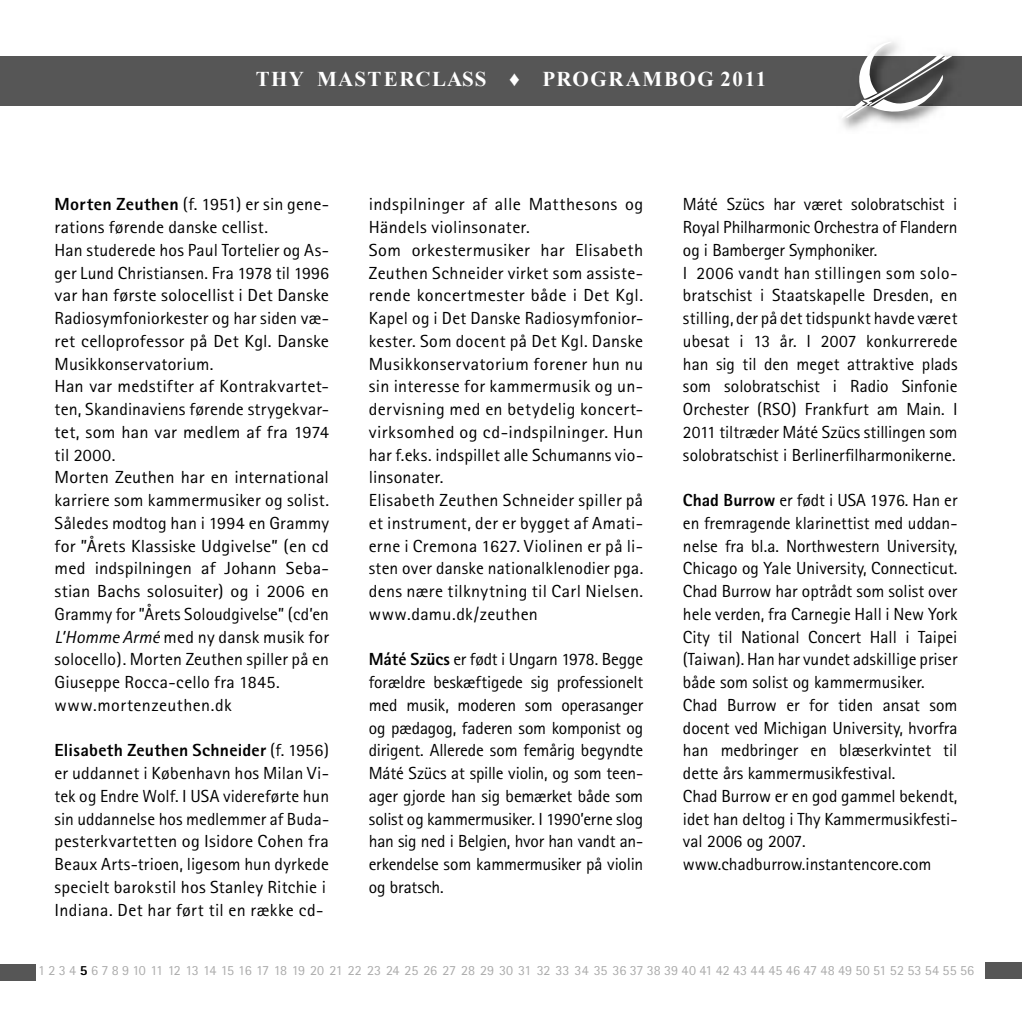
<style>
.page{position:relative;width:1022px;height:1022px;background:#fff}
.page>*{position:absolute;margin:0;border:0;box-sizing:border-box;transform-origin:0 0}
.t1{font:700 21px "Times New Roman";letter-spacing:.07em;color:#fff}
.t2{font:17.5px/22.8px "Rotis Sans Serif";letter-spacing:.005em;color:#000}
.t3{font:17.5px/22.8px "Rotis Sans Serif";letter-spacing:.005em;color:#000;scale:1.05 1}
.t4{font:14px "Rotis Sans Serif";letter-spacing:-.005em;color:#ababab}
.s1{font-weight:800}
.s2{font-style:italic}
.s3{font-weight:800;color:#000}
</style>
<div class="page">
<div style="left:0;top:56px;width:1022px;height:50px;background:#565656"></div>
<img style="left:842px;top:53px;width:115px;height:76px">
<img style="left:952px;top:56px;width:5px;height:50px">
<svg style="left:842px;top:42px;width:110px;height:77px"></svg>
<div style="left:0;top:964px;width:36px;height:17px;background:#565656"></div>
<div style="left:986px;top:962px;width:36px;height:17px;background:#565656"></div>
<p class="t1" style="left:256px;top:65px;width:512px">THY MASTERCLASS ♦ PROGRAMBOG 2011</p>
<p class="t2" style="left:55px;top:193px;width:276px"><span class="s1">Morten Zeuthen</span> (f. 1951) er sin gene&shy;rations førende danske cellist.<br>Han studerede hos Paul Tortelier og As&shy;ger Lund Christiansen. Fra 1978 til 1996 var han første solocellist i Det Danske Radiosymfoniorkester og har siden væ&shy;ret celloprofessor på Det Kgl. Danske Musikkonservatorium.<br>Han var medstifter af Kontrakvartet&shy;ten, Skandinaviens førende strygekvar&shy;tet, som han var medlem af fra 1974 til 2000.<br>Morten Zeuthen har en international karriere som kammermusiker og solist.<br>Således modtog han i 1994 en Grammy for ”Årets Klassiske Udgivelse” (en cd med indspilningen af Johann Seba&shy;stian Bachs solosuiter) og i 2006 en Grammy for ”Årets Soloudgivelse” (cd’en <span class="s2">L’Homme Armé</span> med ny dansk musik for solocello). Morten Zeuthen spiller på en Giuseppe Rocca-cello fra 1845. www.mortenzeuthen.dk</p>
<p class="t2" style="left:55px;top:739px;width:276px"><span class="s1">Elisabeth Zeuthen Schneider</span> (f. 1956) er uddannet i København hos Milan Vi&shy;tek og Endre Wolf. I USA videreførte hun sin uddannelse hos medlemmer af Buda&shy;pesterkvartetten og Isidore Cohen fra Beaux Arts-trioen, ligesom hun dyrkede specielt barokstil hos Stanley Ritchie i Indiana. Det har ført til en række cd-</p>
<p class="t3" style="left:369px;top:193px;width:263px">indspilninger af alle Matthesons og Händels violinsonater.<br>Som orkestermusiker har Elisabeth Zeuthen Schneider virket som assiste&shy;rende koncertmester både i Det Kgl.<br>Kapel og i Det Danske Radiosymfonior&shy;kester. Som docent på Det Kgl. Danske Musikkonservatorium forener hun nu sin interesse for kammermusik og un&shy;dervisning med en betydelig koncert&shy;virksomhed og cd-indspilninger. Hun har f.eks. indspillet alle Schumanns vio&shy;linsonater.<br>Elisabeth Zeuthen Schneider spiller på et instrument, der er bygget af Amati&shy;erne i Cremona 1627. Violinen er på li&shy;sten over danske nationalklenodier pga. dens nære tilknytning til Carl Nielsen. www.damu.dk/zeuthen</p>
<p class="t2" style="left:369px;top:648px;width:276px;text-align:justify"><span class="s1">Máté Szücs</span> er født i Ungarn 1978. Begge forældre beskæftigede sig professionelt med musik, moderen som operasanger og pædagog, faderen som komponist og dirigent. Allerede som femårig begyndte Máté Szücs at spille violin, og som teen&shy;ager gjorde han sig bemærket både som solist og kammermusiker. I 1990’erne slog han sig ned i Belgien, hvor han vandt an&shy;erkendelse som kammermusiker på violin og bratsch.</p>
<p class="t2" style="left:683px;top:193px;width:276px">Máté Szücs har været solobratschist i Royal Philharmonic Orchestra of Flandern og i Bamberger Symphoniker.<br>I 2006 vandt han stillingen som solo&shy;bratschist i Staatskapelle Dresden, en stilling, der på det tidspunkt havde været ubesat i 13 år. I 2007 konkurrerede han sig til den meget attraktive plads som solobratschist i Radio Sinfonie Orchester (RSO) Frankfurt am Main. I 2011 tiltræder Máté Szücs stillingen som solobratschist i Berlinerfilharmonikerne.</p>
<p class="t2" style="left:683px;top:489px;width:276px"><span class="s1">Chad Burrow</span> er født i USA 1976. Han er en fremragende klarinettist med uddan&shy;nelse fra bl.a. Northwestern University, Chicago og Yale University, Connecticut.<br>Chad Burrow har optrådt som solist over hele verden, fra Carnegie Hall i New York City til National Concert Hall i Taipei (Taiwan). Han har vundet adskillige priser både som solist og kammermusiker.<br>Chad Burrow er for tiden ansat som docent ved Michigan University, hvorfra han medbringer en blæserkvintet til dette års kammermusikfestival.<br>Chad Burrow er en god gammel bekendt, idet han deltog i Thy Kammermusikfesti&shy;val 2006 og 2007. www.chadburrow.instantencore.com</p>
<p class="t4" style="left:38px;top:962px;width:937px">1 2 3 4 <span class="s3">5</span> 6 7 8 9 10 11 12 13 14 15 16 17 18 19 20 21 22 23 24 25 26 27 28 29 30 31 32 33 34 35 36 37 38 39 40 41 42 43 44 45 46 47 48 49 50 51 52 53 54 55 56</p>
</div>
